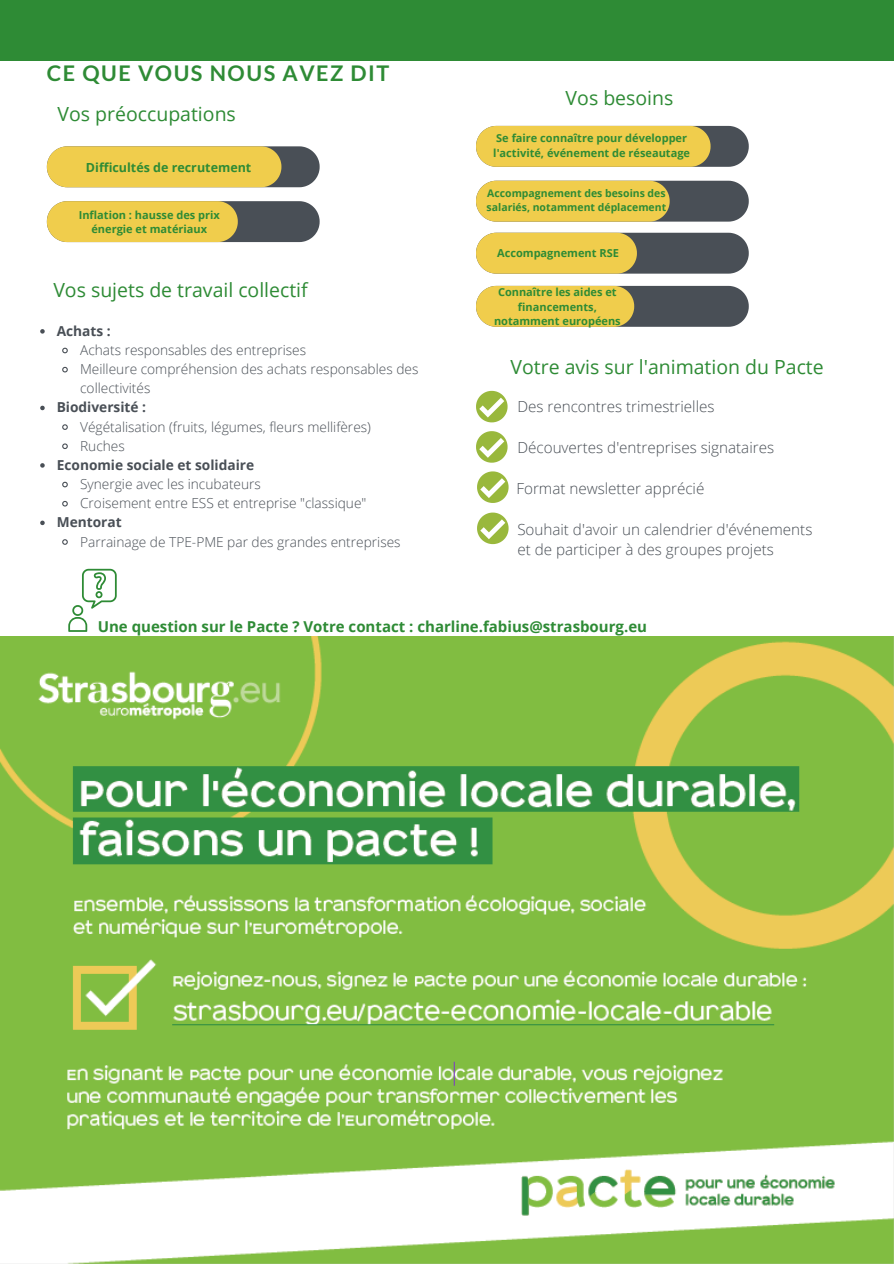
<style>
.page{position:relative;width:894px;height:1264px;background:#fff}
.page>*{position:absolute;margin:0;border:0;box-sizing:border-box;transform-origin:0 0}
.t1{font:700 21.6px "Lato";letter-spacing:.07em;color:#2e8b35}
.t2{font:19.5px "Open Sans";color:#2e8b35}
.t3{font:300 15.15px/20.2px "Open Sans";color:#494f56}
.t4{font:700 15px "Open Sans";color:#2e8b35}
.t5{font:300 13.65px/19.2px "Open Sans";color:#494f56}
.t6{font:700 13.65px "Open Sans";color:#494f56}
.t7{font:700 12.45px "Open Sans";color:#2e8b35}
.t8{font:700 10.95px/14.7px "Open Sans";color:#2e8b35;text-align:center}
.t9{font:700 10.5px/14px "Open Sans";color:#2e8b35}
</style>
<div class="page">
<img style="left:0;top:637px;width:893px;height:626px">
<div style="left:0;top:0;width:893px;height:61px;background:#2e8b35"></div>
<svg style="left:47px;top:146px;width:272px;height:41px;background:#d8bc53"></svg>
<svg style="left:47px;top:201px;width:272px;height:41px;background:#bea854"></svg>
<svg style="left:476px;top:126px;width:272px;height:41px;background:#d8bc52"></svg>
<svg style="left:476px;top:181px;width:272px;height:41px;background:#bfa954"></svg>
<svg style="left:476px;top:233px;width:272px;height:41px;background:#ac9b56"></svg>
<svg style="left:476px;top:286px;width:272px;height:41px;background:#a95"></svg>
<svg style="left:476px;top:391px;width:31px;height:31px"></svg>
<svg style="left:476px;top:431px;width:31px;height:31px"></svg>
<svg style="left:477px;top:471px;width:31px;height:32px"></svg>
<svg style="left:477px;top:512px;width:31px;height:32px"></svg>
<svg style="left:68px;top:569px;width:49px;height:63px"></svg>
<svg style="left:40px;top:329px;width:5px;height:4px"></svg>
<svg style="left:62px;top:347px;width:6px;height:7px"></svg>
<svg style="left:62px;top:366px;width:6px;height:7px"></svg>
<svg style="left:40px;top:406px;width:5px;height:4px"></svg>
<svg style="left:62px;top:424px;width:6px;height:6px"></svg>
<svg style="left:62px;top:443px;width:6px;height:6px"></svg>
<svg style="left:40px;top:463px;width:5px;height:4px"></svg>
<svg style="left:62px;top:481px;width:6px;height:7px"></svg>
<svg style="left:62px;top:501px;width:6px;height:6px"></svg>
<svg style="left:40px;top:520px;width:5px;height:5px"></svg>
<svg style="left:62px;top:539px;width:6px;height:6px"></svg>
<h1 class="t1" style="left:47px;top:59px;width:344px">CE QUE VOUS NOUS AVEZ DIT</h1>
<h2 class="t2" style="left:58px;top:100px;width:180px">Vos préoccupations</h2>
<p class="t7" style="left:86px;top:158px;width:167px">Difficultés de recrutement</p>
<p class="t8" style="left:79px;top:207px;width:143px">Inflation : hausse des prix énergie et matériaux</p>
<h2 class="t2" style="left:53px;top:276px;width:256px">Vos sujets de travail collectif</h2>
<p class="t6" style="left:57px;top:321px;width:56px">Achats :</p>
<p class="t5" style="left:80px;top:340px;width:339px">Achats responsables des entreprises<br>Meilleure compréhension des achats responsables des collectivités</p>
<p class="t6" style="left:57px;top:398px;width:91px">Biodiversité :</p>
<p class="t5" style="left:80px;top:417px;width:292px">Végétalisation (fruits, légumes, fleurs mellifères)<br>Ruches</p>
<p class="t6" style="left:57px;top:455px;width:199px">Economie sociale et solidaire</p>
<p class="t5" style="left:80px;top:474px;width:288px">Synergie avec les incubateurs<br>Croisement entre ESS et entreprise "classique"</p>
<p class="t6" style="left:57px;top:513px;width:66px">Mentorat</p>
<p class="t5" style="left:80px;top:531px;width:322px">Parrainage de TPE-PME par des grandes entreprises</p>
<h2 class="t2" style="left:565px;top:85px;width:109px">Vos besoins</h2>
<p class="t8" style="left:493px;top:131px;width:198px;text-align:left">Se faire connaître pour développer l'activité, événement de réseautage</p>
<p class="t9" style="left:486px;top:186px;width:181px">Accompagnement des besoins des salariés, notamment déplacement</p>
<p class="t8" style="left:497px;top:245px;width:123px">Accompagnement RSE</p>
<p class="t8" style="left:494px;top:284px;width:128px">Connaître les aides et financements, notamment européens</p>
<h2 class="t2" style="left:510px;top:353px;width:314px">Votre avis sur l'animation du Pacte</h2>
<p class="t3" style="left:517px;top:396px;width:198px">Des rencontres trimestrielles</p>
<p class="t3" style="left:517px;top:437px;width:258px">Découvertes d'entreprises signataires</p>
<p class="t3" style="left:516px;top:477px;width:189px">Format newsletter apprécié</p>
<p class="t3" style="left:517px;top:518px;width:296px">Souhait d'avoir un calendrier d'événements et de participer à des groupes projets</p>
<p class="t4" style="left:98px;top:615px;width:550px">Une question sur le Pacte ? Votre contact : charline.fabius@strasbourg.eu</p>
</div>
